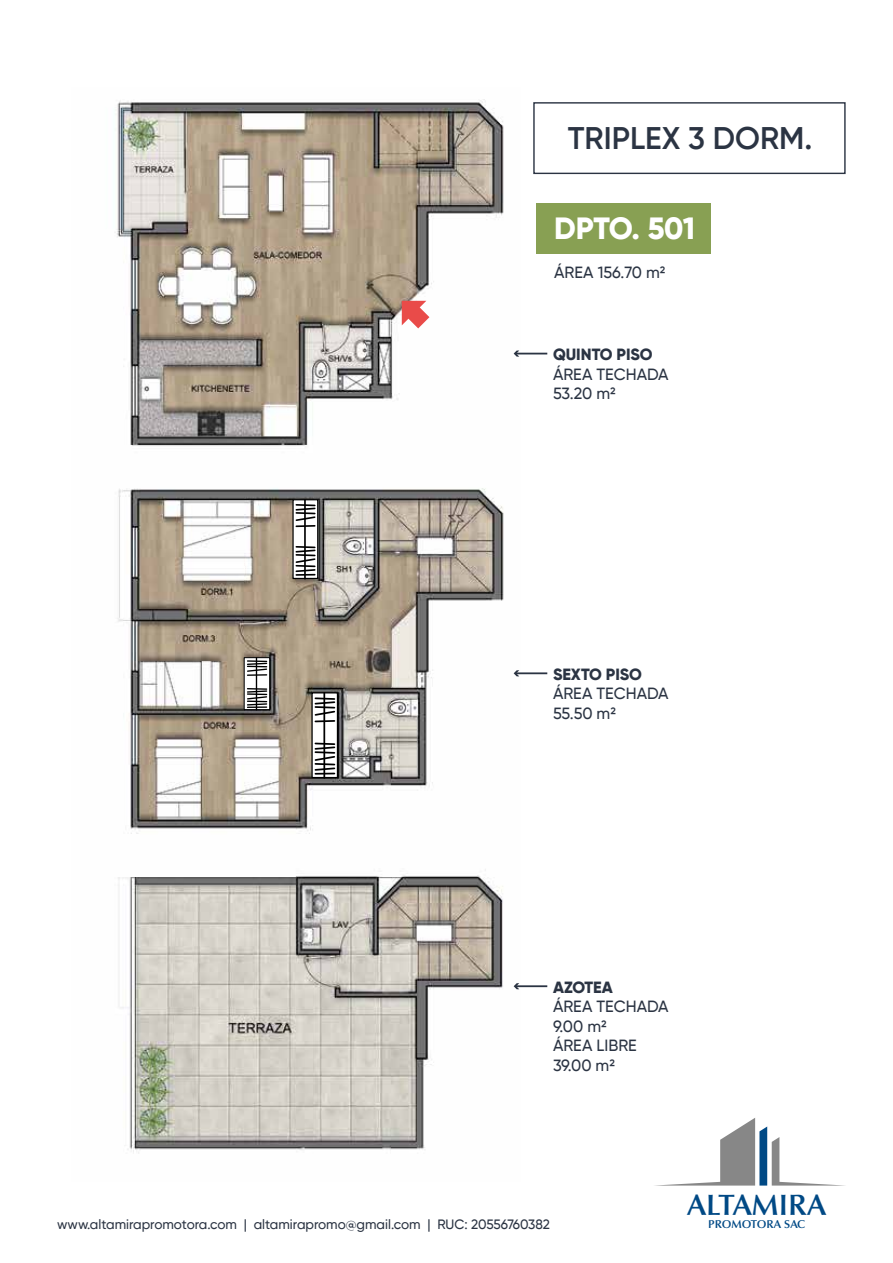
<style>
.page{position:relative;width:893px;height:1263px;background:#fff}
.page>*{position:absolute;margin:0;border:0;box-sizing:border-box;transform-origin:0 0}
.t1{font:600 31.2px "Gilroy";color:#2b3443}
.t2{font:800 30.6px "Gilroy";letter-spacing:-.01em;color:#fff}
.t3{font:600 29.55px "Optima LT Std";color:#004985}
.t4{font:500 16.2px/19.5px "Gilroy";color:#2b3443}
.t5{font:800 16.2px "Gilroy";letter-spacing:-.005em;color:#2b3443}
.t6{font:500 13.5px "Gilroy";color:#2b3443}
.t7{font:600 11.4px "Optima LT Std";letter-spacing:-.01em;color:#004985}
</style>
<div class="page">
<img style="left:115px;top:99px;width:405px;height:1055px">
<div style="left:244px;top:657px;width:26px;height:53px;background:#fff;border:1px solid #000"></div>
<svg style="left:247px;top:660px;width:21px;height:16px"></svg>
<svg style="left:247px;top:688px;width:21px;height:20px"></svg>
<hr style="left:256px;top:658px;width:1px;height:52px;background:#000">
<div style="left:311px;top:692px;width:27px;height:86px;background:#fff;border:1px solid #000"></div>
<svg style="left:314px;top:696px;width:22px;height:27px"></svg>
<svg style="left:314px;top:742px;width:22px;height:33px"></svg>
<hr style="left:323px;top:693px;width:2px;height:85px;background:#000">
<div style="left:292px;top:499px;width:26px;height:80px;background:#fff;border:1px solid #000"></div>
<svg style="left:295px;top:503px;width:22px;height:25px"></svg>
<svg style="left:295px;top:545px;width:22px;height:31px"></svg>
<hr style="left:304px;top:500px;width:2px;height:79px;background:#000">
<div style="left:533px;top:102px;width:313px;height:72px;border:1px solid #2b3443"></div>
<div style="left:536px;top:203px;width:175px;height:51px;background:#88a053"></div>
<hr style="left:516px;top:985px;width:31px;height:2px;background:#2b3443">
<svg style="left:514px;top:983px;width:5px;height:6px"></svg>
<hr style="left:516px;top:672px;width:31px;height:2px;background:#2b3443">
<svg style="left:514px;top:670px;width:5px;height:6px"></svg>
<hr style="left:516px;top:353px;width:31px;height:1px;background:#2b3443">
<svg style="left:514px;top:350px;width:5px;height:7px"></svg>
<svg style="left:402px;top:301px;width:27px;height:27px"></svg>
<svg style="left:665px;top:1118px;width:170px;height:67px"></svg>
<h1 class="t1" style="left:568px;top:119px;width:246px">TRIPLEX 3 DORM.</h1>
<h2 class="t2" style="left:554px;top:209px;width:143px">DPTO. 501</h2>
<p class="t4" style="left:554px;top:263px;width:113px">ÁREA 156.70 m2</p>
<p class="t5" style="left:553px;top:344px;width:101px">QUINTO PISO</p>
<p class="t4" style="left:553px;top:364px;width:117px">ÁREA TECHADA<br>53.20 m2</p>
<p class="t5" style="left:553px;top:664px;width:91px">SEXTO PISO</p>
<p class="t4" style="left:553px;top:684px;width:117px">ÁREA TECHADA<br>55.50 m2</p>
<p class="t5" style="left:553px;top:977px;width:61px">AZOTEA</p>
<p class="t4" style="left:553px;top:997px;width:117px">ÁREA TECHADA<br>9.00 m2<br>ÁREA LIBRE<br>39.00 m2</p>
<p class="t6" style="left:57px;top:1216px;width:494px">www.altamirapromotora.com | altamirapromo@gmail.com | RUC: 20556760382</p>
<h3 class="t3" style="left:687px;top:1188px;width:141px">ALTAMIRA</h3>
<p class="t7" style="left:708px;top:1218px;width:99px">PROMOTORA SAC</p>
</div>
